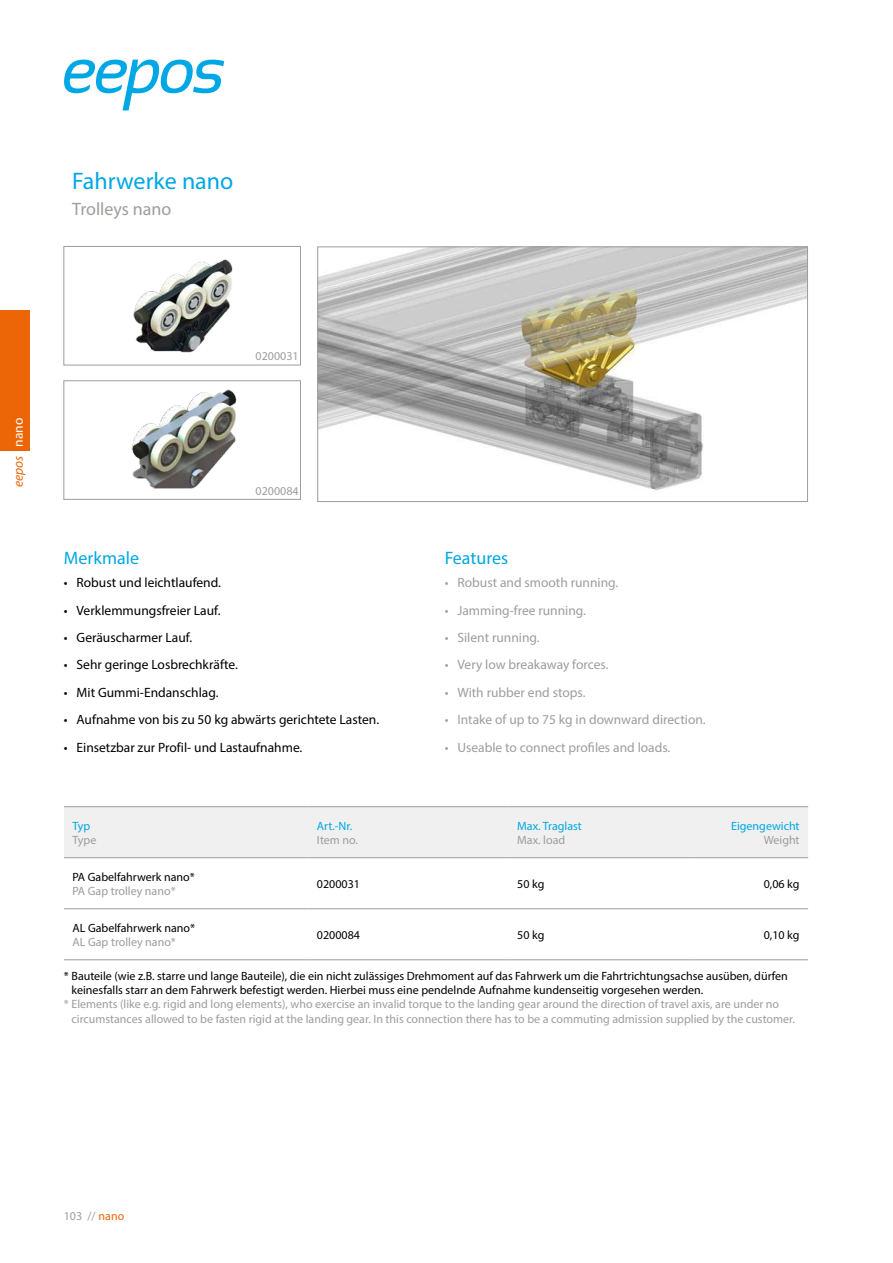
<style>
.page{position:relative;width:893px;height:1263px;background:#fff}
.page>*{position:absolute;margin:0;border:0;box-sizing:border-box;transform-origin:0 0}
.t1{font:24px "Myriad Pro";color:#00a7e5}
.t2{font:18px "Myriad Pro";color:#00a7e5}
.t3{font:18px "Myriad Pro";color:#9d9d9c}
.t4{font:13.5px "Myriad Pro";color:#000}
.t5{font:13.5px "Myriad Pro";color:#9d9d9c}
.t6{font:italic 13.5px "Myriad Pro";color:#ec6608}
.t7{font:13.5px "Myriad Pro";color:#fff}
.t8{font:12px/14.4px "Myriad Pro";color:#9d9d9c}
.t9{font:12px/14.4px "Myriad Pro";color:#000}
.t10{font:12px "Myriad Pro";color:#00a7e5}
.s1{color:#ec6608}
</style>
<div class="page">
<div style="left:0;top:310px;width:30px;height:141px;background:#ec6608"></div>
<svg style="left:64px;top:60px;width:160px;height:51px"></svg>
<div style="left:135px;top:94px;width:100px;height:26px;background:#fff"></div>
<img style="left:133px;top:259px;width:100px;height:94px">
<div style="left:64px;top:246px;width:237px;height:119px;border:1px solid #9d9d9c"></div>
<img style="left:319px;top:249px;width:487px;height:241px">
<div style="left:317px;top:247px;width:491px;height:255px;border:1px solid #9d9d9c"></div>
<div style="left:64px;top:807px;width:744px;height:50px;background:#f0f0f0"></div>
<hr style="left:509px;top:959px;width:185px;height:1px;background:#9d9d9c">
<hr style="left:694px;top:959px;width:114px;height:1px;background:#9d9d9c">
<hr style="left:64px;top:959px;width:244px;height:1px;background:#9d9d9c">
<hr style="left:308px;top:959px;width:201px;height:1px;background:#9d9d9c">
<hr style="left:64px;top:806px;width:244px;height:1px;background:#9d9d9c">
<hr style="left:308px;top:806px;width:201px;height:1px;background:#9d9d9c">
<hr style="left:509px;top:806px;width:185px;height:1px;background:#9d9d9c">
<hr style="left:694px;top:806px;width:114px;height:1px;background:#9d9d9c">
<hr style="left:64px;top:857px;width:244px;height:1px;background:#9d9d9c">
<hr style="left:308px;top:857px;width:201px;height:1px;background:#9d9d9c">
<hr style="left:509px;top:857px;width:185px;height:1px;background:#9d9d9c">
<hr style="left:694px;top:857px;width:114px;height:1px;background:#9d9d9c">
<hr style="left:64px;top:908px;width:244px;height:1px;background:#9d9d9c">
<hr style="left:308px;top:908px;width:201px;height:1px;background:#9d9d9c">
<hr style="left:509px;top:908px;width:185px;height:1px;background:#9d9d9c">
<hr style="left:694px;top:908px;width:114px;height:1px;background:#9d9d9c">
<img style="left:131px;top:389px;width:106px;height:100px">
<div style="left:64px;top:380px;width:237px;height:120px;border:1px solid #9d9d9c"></div>
<h1 class="t1" style="left:72px;top:166px;width:163px">Fahrwerke nano</h1>
<h2 class="t3" style="left:72px;top:198px;width:101px">Trolleys nano</h2>
<p class="t7" style="left:10px;top:447px;width:30px;rotate:-90deg">nano</p>
<p class="t6" style="left:10px;top:487px;width:33px;rotate:-90deg">eepos</p>
<p class="t8" style="left:256px;top:349px;width:45px">0200031</p>
<p class="t8" style="left:256px;top:483px;width:45px">0200084</p>
<h2 class="t2" style="left:64px;top:547px;width:77px">Merkmale</h2>
<p class="t4" style="left:64px;top:574px;width:159px">• Robust und leichtlaufend.</p>
<p class="t4" style="left:64px;top:602px;width:158px">• Verklemmungsfreier Lauf.</p>
<p class="t4" style="left:64px;top:629px;width:130px">• Geräuscharmer Lauf.</p>
<p class="t4" style="left:64px;top:657px;width:176px">• Sehr geringe Losbrechkräfte.</p>
<p class="t4" style="left:64px;top:684px;width:156px">• Mit Gummi-Endanschlag.</p>
<p class="t4" style="left:64px;top:711px;width:317px">• Aufnahme von bis zu 50 kg abwärts gerichtete Lasten.</p>
<p class="t4" style="left:64px;top:739px;width:240px">• Einsetzbar zur Prof il- und Lastaufnahme.</p>
<h2 class="t2" style="left:445px;top:547px;width:65px">Features</h2>
<p class="t5" style="left:445px;top:574px;width:175px">• Robust and smooth running.</p>
<p class="t5" style="left:445px;top:602px;width:143px">• Jamming-free running.</p>
<p class="t5" style="left:445px;top:629px;width:96px">• Silent running.</p>
<p class="t5" style="left:445px;top:657px;width:165px">• Very low breakaway forces.</p>
<p class="t5" style="left:445px;top:684px;width:142px">• With rubber end stops.</p>
<p class="t5" style="left:445px;top:711px;width:263px">• Intake of up to 75 kg in downward direction.</p>
<p class="t5" style="left:445px;top:739px;width:227px">• Useable to connect profiles and loads.</p>
<p class="t10" style="left:72px;top:818px;width:19px">Typ</p>
<p class="t8" style="left:72px;top:832px;width:25px">Type</p>
<p class="t10" style="left:317px;top:818px;width:37px">Art.-Nr.</p>
<p class="t8" style="left:317px;top:832px;width:42px">Item no.</p>
<p class="t10" style="left:517px;top:818px;width:66px">Max. Traglast</p>
<p class="t8" style="left:517px;top:832px;width:50px">Max. load</p>
<p class="t10" style="left:731px;top:818px;width:70px">Eigengewicht</p>
<p class="t8" style="left:764px;top:832px;width:37px">Weight</p>
<p class="t9" style="left:72px;top:869px;width:124px">PA Gabelfahrwerk nano*</p>
<p class="t8" style="left:72px;top:883px;width:105px">PA Gap trolley nano*</p>
<p class="t9" style="left:317px;top:876px;width:45px">0200031</p>
<p class="t9" style="left:517px;top:876px;width:29px">50 kg</p>
<p class="t9" style="left:764px;top:876px;width:37px">0,06 kg</p>
<p class="t9" style="left:72px;top:920px;width:124px">AL Gabelfahrwerk nano*</p>
<p class="t8" style="left:72px;top:934px;width:105px">AL Gap trolley nano*</p>
<p class="t9" style="left:317px;top:927px;width:45px">0200084</p>
<p class="t9" style="left:517px;top:927px;width:29px">50 kg</p>
<p class="t9" style="left:764px;top:927px;width:37px">0,10 kg</p>
<p class="t9" style="left:71px;top:968px;width:718px;text-indent:-8px">* Bauteile (wie z.B. starre und lange Bauteile), die ein nicht zulässiges Drehmoment auf das Fahrwerk um die Fahrtrichtungsachse ausüben, dürfen keinesfalls starr an dem Fahrwerk befestigt werden. Hierbei muss eine pendelnde Aufnahme kundenseitig vorgesehen werden.</p>
<p class="t8" style="left:71px;top:997px;width:725px;text-indent:-8px">* Elements (like e.g. rigid and long elements), who exercise an invalid torque to the landing gear around the direction of travel axis, are under no circumstances allowed to be fasten rigid at the landing gear. In this connection there has to be a commuting admission supplied by the customer.</p>
<p class="t8" style="left:64px;top:1209px;width:62px">103 // <span class="s1">nano</span></p>
</div>
